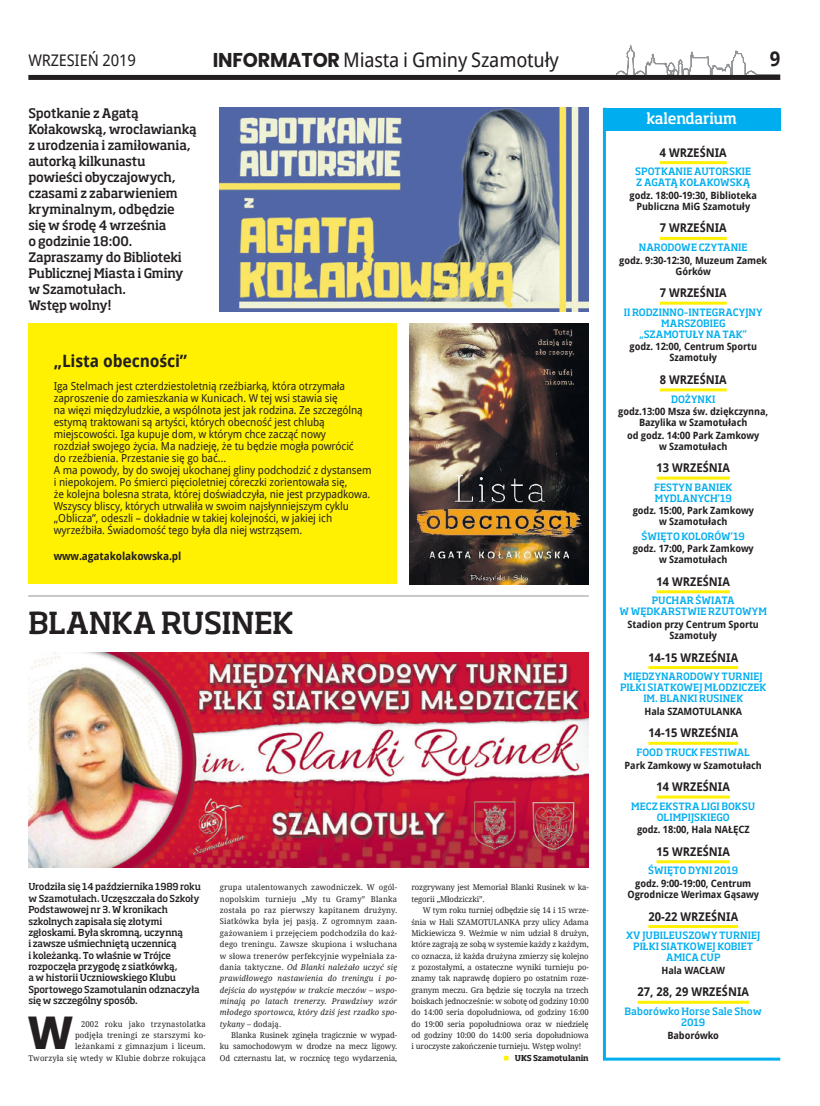
<style>
.page{position:relative;width:820px;height:1106px;background:#fff}
.page>*{position:absolute;margin:0;border:0;box-sizing:border-box;transform-origin:0 0}
.t1{font:700 46.2px "Poppins Latin";color:#231f20;scale:.96 1}
.t2{font:500 30px "Soho Pro";letter-spacing:-.025em;color:#231f20}
.t3{font:20px "Droid Sans";letter-spacing:-.01em;color:#231f20;scale:.96 1}
.t4{font:700 20px "Droid Sans";color:#231f20;scale:.96 1}
.t5{font:700 17px "Droid Sans";letter-spacing:-.01em;color:#231f20;scale:.96 1}
.t6{font:16px "Droid Sans";color:#231f20;scale:.96 1}
.t7{font:500 15px "Soho Pro";letter-spacing:-.015em;color:#fff;scale:.96 1}
.t8{font:500 13px/16px "Soho Pro";letter-spacing:-.015em;color:#231f20;scale:.96 1}
.t9{font:700 12px "Droid Sans";color:#231f20;scale:.96 1}
.t10{font:11px/12px "Droid Sans";letter-spacing:-.01em;color:#231f20;scale:.96 1}
.t11{font:700 11px "Droid Sans";letter-spacing:-.01em;color:#231f20;scale:.96 1}
.t12{font:700 10px/11px "Droid Sans";letter-spacing:-.01em;color:#231f20;text-align:center;scale:.96 1}
.t13{font:500 10px/11px "Soho Pro";color:#00aeef;text-align:center;scale:.96 1}
.t14{font:500 9.5px/11.3px "Soho Pro";letter-spacing:-.01em;color:#231f20;scale:.96 1}
.t15{font:8px/11.3px "Droid Serif";letter-spacing:.02em;color:#231f20;text-align:justify;scale:.96 1}
.t16{font:8px/11.3px "Droid Serif";letter-spacing:-.01em;color:#231f20;scale:.96 1}
.t17{font:700 8px "Soho Pro";letter-spacing:-.01em;color:#231f20;scale:.96 1}
.s1{font-family:"Poppins Latin";font-weight:700}
.s2{font-style:italic}
.s3{color:#fff101}
</style>
<div class="page">
<svg style="left:615px;top:45px;width:165px;height:30px"></svg>
<div style="left:28px;top:75px;width:752px;height:5px;background:#231f20"></div>
<svg style="left:602px;top:107px;width:179px;height:954px"></svg>
<div style="left:602px;top:108px;width:178px;height:22px;background:#00aeef"></div>
<hr style="left:659px;top:161px;width:67px;height:3px;background:#fff101">
<hr style="left:659px;top:237px;width:67px;height:3px;background:#fff101">
<hr style="left:659px;top:302px;width:67px;height:3px;background:#fff101">
<hr style="left:659px;top:388px;width:67px;height:3px;background:#fff101">
<hr style="left:656px;top:476px;width:73px;height:3px;background:#fff101">
<hr style="left:656px;top:590px;width:73px;height:3px;background:#fff101">
<hr style="left:648px;top:666px;width:89px;height:3px;background:#fff101">
<hr style="left:648px;top:741px;width:89px;height:3px;background:#fff101">
<hr style="left:656px;top:795px;width:73px;height:3px;background:#fff101">
<hr style="left:656px;top:860px;width:73px;height:3px;background:#fff101">
<hr style="left:648px;top:925px;width:89px;height:3px;background:#fff101">
<hr style="left:637px;top:1000px;width:111px;height:3px;background:#fff101">
<hr style="left:28px;top:595px;width:560px;height:2px;background:#c7c8ca">
<div style="left:28px;top:323px;width:369px;height:261px;background:#fff101"></div>
<img style="left:410px;top:323px;width:178px;height:261px">
<img style="left:220px;top:108px;width:368px;height:204px">
<img style="left:28px;top:652px;width:560px;height:215px">
<h3 class="t6" style="left:28px;top:49px;width:10px">wrzesie</h3>
<h3 class="t6" style="left:88px;top:49px;width:52px">ń 2019</h3>
<h3 class="t3" style="left:213px;top:46px;width:362px"><span class="s1">INFORMATOR</span> Miasta i Gminy Szamotuły</h3>
<h3 class="t4" style="left:769px;top:45px;width:13px">9</h3>
<p class="t8" style="left:28px;top:104px;width:177px">Spotkanie z Agatą<br>Kołakowską, wrocławianką z urodzenia i zamiłowania, autorką kilkunastu powieści obyczajowych, czasami z zabarwieniem kryminalnym, odbędzie<br>się w środę 4 września<br>o godzinie 18:00.<br>Zapraszamy do Biblioteki<br>Publicznej Miasta i Gminy w Szamotułach.<br>Wstęp wolny!</p>
<h3 class="t5" style="left:54px;top:348px;width:140px">„Lista obecności”</h3>
<p class="t10" style="left:54px;top:380px;width:332px">Iga Stelmach jest czterdziestoletnią rzeźbiarką, która otrzymała zaproszenie do zamieszkania w Kunicach. W tej wsi stawia się<br>na więzi międzyludzkie, a wspólnota jest jak rodzina. Ze szczególną estymą traktowani są artyści, których obecność jest chlubą miejscowości. Iga kupuje dom, w którym chce zacząć nowy<br>rozdział swojego życia. Ma nadzieję, że tu będzie mogła powrócić<br>do rzeźbienia. Przestanie się go bać…<br>A ma powody, by do swojej ukochanej gliny podchodzić z dystansem i niepokojem. Po śmierci pięcioletniej córeczki zorientowała się,<br>że kolejna bolesna strata, której doświadczyła, nie jest przypadkowa.<br>Wszyscy bliscy, których utrwaliła w swoim najsłynniejszym cyklu „Oblicza”, odeszli – dokładnie w takiej kolejności, w jakiej ich wyrzeźbiła. Świadomość tego była dla niej wstrząsem.</p>
<h3 class="t11" style="left:54px;top:548px;width:134px">www.agatakolakowska.pl</h3>
<h2 class="t2" style="left:28px;top:601px;width:267px">BLANKA RUSINEK</h2>
<p class="t14" style="left:28px;top:880px;width:181px">Urodziła się 14 października 1989 roku w Szamotułach. Uczęszczała do Szkoły Podstawowej nr 3. W kronikach szkolnych zapisała się złotymi zgłoskami. Była skromną, uczynną<br>i zawsze uśmiechniętą uczennicą<br>i koleżanką. To właśnie w Trójce rozpoczęła przygodę z siatkówką,<br>a w historii Uczniowskiego Klubu Sportowego Szamotulanin odznaczyła się w szczególny sposób.</p>
<h1 class="t1" style="left:27px;top:1002px;width:50px">W</h1>
<p class="t15" style="left:28px;top:1017px;width:186px;text-align:right">2002 roku jako trzynastolatka<br>podjęła treningi ze starszymi ko-<br>leżankami z gimnazjum i liceum.<br>Tworzyła się wtedy w Klubie dobrze rokująca</p>
<p class="t15" style="left:220px;top:881px;width:186px">grupa utalentowanych zawodniczek. W ogól&shy;nopolskim turnieju „My tu Gramy” Blanka została po raz pierwszy kapitanem drużyny.<br>Siatkówka była jej pasją. Z ogromnym zaan&shy;gażowaniem i przejęciem podchodziła do każ&shy;dego treningu. Zawsze skupiona i wsłuchana w słowa trenerów perfekcyjnie wypełniała za&shy;dania taktyczne. <span class="s2">Od Blanki należało uczyć się prawidłowego nastawienia do treningu i po&shy;dejścia do występów w trakcie meczów – wspo&shy;minają po latach trenerzy. Prawdziwy wzór młodego sportowca, który dziś jest rzadko spo&shy;tykany</span> – dodają.</p>
<p class="t15" style="left:220px;top:1029px;width:186px;text-indent:11px">Blanka Rusinek zginęła tragicznie w wypad&shy;ku samochodowym w drodze na mecz ligowy.<br>Od czternastu lat, w rocznicę tego wydarzenia,</p>
<p class="t16" style="left:411px;top:881px;width:186px">rozgrywany jest Memoriał Blanki Rusinek w ka&shy;tegorii „Młodziczki”.</p>
<p class="t15" style="left:411px;top:904px;width:186px;text-indent:11px">W tym roku turniej odbędzie się 14 i 15 wrze&shy;śnia w Hali SZAMOTULANKA przy ulicy Adama Mickiewicza 9. Weźmie w nim udział 8 drużyn, które zagrają ze sobą w systemie każdy z każdym, co oznacza, iż każda drużyna zmierzy się kolejno z pozostałymi, a ostateczne wyniki turnieju po&shy;znamy tak naprawdę dopiero po ostatnim roze&shy;granym meczu. Gra będzie się toczyła na trzech boiskach jednocześnie: w sobotę od godziny 10:00 do 14:00 seria dopołudniowa, od godziny 16:00 do 19:00 seria popołudniowa oraz w niedzielę od godziny 10:00 do 14:00 seria dopołudniowa i uroczyste zakończenie turnieju. Wstęp wolny!</p>
<p class="t17" style="left:503px;top:1051px;width:90px"><span class="s3">■</span> UKS Szamotulanin</p>
<h3 class="t7" style="left:646px;top:108px;width:96px">kalendarium</h3>
<h3 class="t9" style="left:659px;top:144px;width:19px">4 WRZE</h3>
<h3 class="t9" style="left:699px;top:144px;width:30px">ŚNIA</h3>
<p class="t13" style="left:635px;top:165px;width:122px;text-align:left">SPOTKANIE AUTORSKIE<br>Z AGATĄ KOŁAKOWSKĄ</p>
<p class="t12" style="left:629px;top:189px;width:134px">godz. 18:00-19:30, Biblioteka<br>Publiczna MiG Szamotuły</p>
<h3 class="t9" style="left:659px;top:219px;width:19px">7 WRZE</h3>
<h3 class="t9" style="left:699px;top:219px;width:30px">ŚNIA</h3>
<p class="t13" style="left:638px;top:241px;width:115px">NARODOWE CZYTANIE</p>
<p class="t12" style="left:619px;top:254px;width:156px">godz. 9:30-12:30, Muzeum Zamek<br>Górków</p>
<h3 class="t9" style="left:659px;top:284px;width:19px">7 WRZE</h3>
<h3 class="t9" style="left:699px;top:284px;width:30px">ŚNIA</h3>
<p class="t13" style="left:623px;top:306px;width:146px">II RODZINNO–INTEGRACYJNY<br>MARSZOBIEG<br>„SZAMOTUŁY NA TAK”</p>
<p class="t12" style="left:629px;top:341px;width:134px">godz. 12:00, Centrum Sportu<br>Szamotuły</p>
<h3 class="t9" style="left:659px;top:371px;width:19px">8 WRZE</h3>
<h3 class="t9" style="left:699px;top:371px;width:30px">ŚNIA</h3>
<p class="t13" style="left:670px;top:393px;width:48px">DOŻYNKI</p>
<p class="t12" style="left:618px;top:406px;width:158px">godz.13:00 Msza św. dziękczynna,<br>Bazylika w Szamotułach</p>
<p class="t12" style="left:627px;top:429px;width:139px">od godz. 14:00 Park Zamkowy w Szamotułach</p>
<h3 class="t9" style="left:656px;top:459px;width:26px">13 WRZE</h3>
<h3 class="t9" style="left:702px;top:459px;width:30px">ŚNIA</h3>
<p class="t13" style="left:654px;top:481px;width:83px;text-align:left">FESTYN BANIEK<br>MYDLANYCH’19</p>
<p class="t12" style="left:632px;top:505px;width:128px">godz. 15:00, Park Zamkowy w Szamotułach</p>
<p class="t13" style="left:641px;top:530px;width:109px">ŚWIĘTO KOLORÓW’19</p>
<p class="t12" style="left:632px;top:543px;width:128px">godz. 17:00, Park Zamkowy w Szamotułach</p>
<h3 class="t9" style="left:656px;top:573px;width:26px">14 WRZE</h3>
<h3 class="t9" style="left:702px;top:573px;width:30px">ŚNIA</h3>
<p class="t13" style="left:619px;top:594px;width:155px">PUCHAR ŚWIATA<br>W WĘDKARSTWIE RZUTOWYM</p>
<p class="t12" style="left:627px;top:618px;width:138px">Stadion przy Centrum Sportu<br>Szamotuły</p>
<h3 class="t9" style="left:648px;top:648px;width:43px">14-15 WRZE</h3>
<h3 class="t9" style="left:710px;top:648px;width:30px">ŚNIA</h3>
<p class="t13" style="left:619px;top:670px;width:154px">MIĘDZYNARODOWY TURNIEJ<br>PIŁKI SIATKOWEJ MŁODZICZEK<br>IM. BLANKI RUSINEK</p>
<p class="t12" style="left:644px;top:705px;width:103px">Hala SZAMOTULANKA</p>
<h3 class="t9" style="left:648px;top:724px;width:43px">14-15 WRZE</h3>
<h3 class="t9" style="left:710px;top:724px;width:30px">ŚNIA</h3>
<p class="t13" style="left:636px;top:746px;width:120px">FOOD TRUCK FESTIWAL</p>
<p class="t12" style="left:624px;top:759px;width:144px">Park Zamkowy w Szamotułach</p>
<h3 class="t9" style="left:656px;top:778px;width:26px">14 WRZE</h3>
<h3 class="t9" style="left:702px;top:778px;width:30px">ŚNIA</h3>
<p class="t13" style="left:631px;top:800px;width:130px">MECZ EKSTRA LIGI BOKSU<br>OLIMPIJSKIEGO</p>
<p class="t12" style="left:636px;top:824px;width:118px">godz. 18:00, Hala NAŁĘCZ</p>
<h3 class="t9" style="left:656px;top:843px;width:26px">15 WRZE</h3>
<h3 class="t9" style="left:702px;top:843px;width:30px">ŚNIA</h3>
<p class="t13" style="left:648px;top:864px;width:95px">ŚWIĘTO DYNI 2019</p>
<p class="t12" style="left:627px;top:877px;width:138px">godz. 9:00-19:00, Centrum<br>Ogrodnicze Werimax Gąsawy</p>
<h3 class="t9" style="left:648px;top:907px;width:43px">20-22 WRZE</h3>
<h3 class="t9" style="left:710px;top:907px;width:30px">ŚNIA</h3>
<p class="t13" style="left:626px;top:929px;width:141px">XV JUBILEUSZOWY TURNIEJ<br>PIŁKI SIATKOWEJ KOBIET<br>AMICA CUP</p>
<p class="t12" style="left:661px;top:964px;width:68px">Hala WACŁAW</p>
<h3 class="t9" style="left:637px;top:983px;width:65px">27, 28, 29 WRZE</h3>
<h3 class="t9" style="left:721px;top:983px;width:30px">ŚNIA</h3>
<p class="t13" style="left:624px;top:1005px;width:144px">Baborówko Horse Sale Show<br>2019</p>
<p class="t12" style="left:667px;top:1029px;width:55px">Baborówko</p>
</div>
